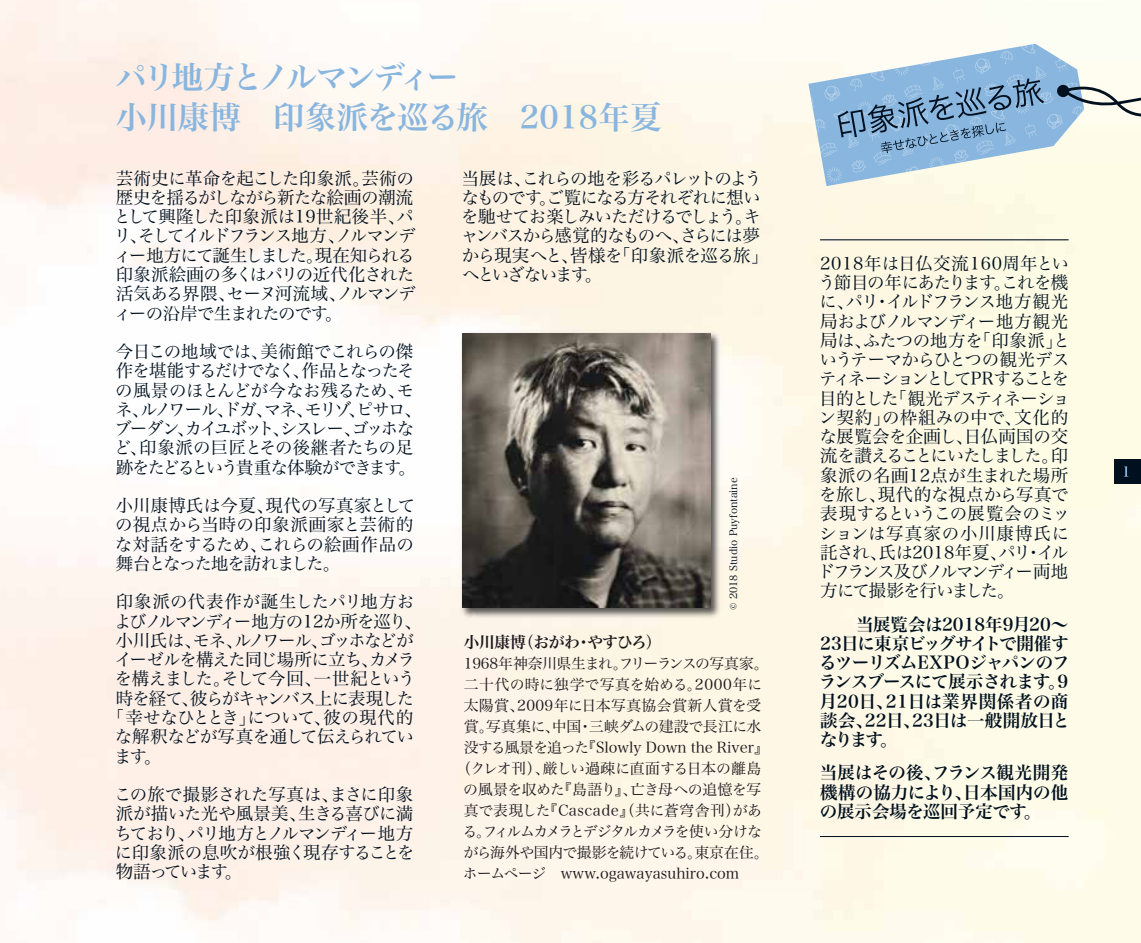
<style>
.page{position:relative;width:1141px;height:943px;background:#fff}
.page>*{position:absolute;margin:0;border:0;box-sizing:border-box;transform-origin:0 0}
.t1{font:31.5px/40.2px "Hira Min Pro W6";letter-spacing:-.04em;color:#89b6de}
.t2{font:17.5px/19.2px "Hira Min Pro W3";letter-spacing:-.065em;color:#00101f}
.t3{font:17.5px/19.2px "Hira Min Pro W6";letter-spacing:-.005em;color:#00101f;text-align:justify}
.t4{font:17.5px "Hira Min Pro W3";letter-spacing:-.03em;color:#00101f}
.t5{font:17.5px "Hira Min Pro W3";letter-spacing:-.035em;color:#00101f}
.t6{font:17.5px "Hira Min Pro W3";letter-spacing:.02em;color:#00101f}
.t7{font:15.75px "Hira Min Pro W6";letter-spacing:-.03em;color:#1a171c}
.t8{font:14.88px "Hira Min Pro W3";letter-spacing:-.01em;color:#1a171c}
.t9{font:14.88px "Hira Min Pro W3";letter-spacing:.03em;color:#1a171c}
.t10{font:14.88px "Hira Min Pro W3";letter-spacing:-.035em;color:#1a171c}
.t11{font:14.88px "Hira Min Pro W3";letter-spacing:-.125em;color:#1a171c}
.t12{font:14.88px "Hira Min Pro W3";letter-spacing:.01em;color:#1a171c}
.t13{font:14.88px "Hira Min Pro W3";letter-spacing:.025em;color:#1a171c}
.t14{font:14.88px "Hira Min Pro W3";letter-spacing:-.03em;color:#1a171c}
.t15{font:14.88px "Hira Min Pro W3";letter-spacing:-.04em;color:#1a171c}
.t16{font:10.5px "Hira Min Pro W3";color:#00101f}
</style>
<div class="page">
<img style="left:0;top:0;width:1141px;height:943px">
<hr style="left:820px;top:239px;width:248px;height:1px;background:#00101f">
<hr style="left:820px;top:836px;width:248px;height:1px;background:#00101f">
<svg style="left:808px;top:44px;width:333px;height:142px"></svg>
<div style="left:1114px;top:459px;width:27px;height:25px;background:#00101f"></div>
<svg style="left:1124px;top:466px;width:4px;height:10px"></svg>
<img style="left:458px;top:328px;width:265px;height:292px">
<img style="left:462px;top:333px;width:248px;height:274px">
<p class="t1" style="left:115px;top:55px;width:548px">パリ地方とノルマンディー<br>小川康博　印象派を巡る旅　2018年夏</p>
<p class="t2" style="left:114px;top:167px;width:304px">芸術史に革命を起こした印象派。芸術の歴史を揺るがしながら新たな絵画の潮流として興隆した印象派は19世紀後半、パリ、そしてイルドフランス地方、ノルマンディー地方にて誕生しました。現在知られる印象派絵画の多くはパリの近代化された活気ある界隈、セーヌ河流域、ノルマンディーの沿岸で生まれたのです。</p>
<p class="t2" style="left:114px;top:340px;width:310px">今日この地域では、美術館でこれらの傑作を堪能するだけでなく、作品となったその風景のほとんどが今なお残るため、モネ、ルノワール、ドガ、マネ、モリゾ、ピサロ、ブーダン、カイユボット、シスレー、ゴッホなど、印象派の巨匠とその後継者たちの足跡をたどるという貴重な体験ができます。</p>
<p class="t2" style="left:115px;top:494px;width:302px;text-align:justify">小川康博氏は今夏、現代の写真家としての視点から当時の印象派画家と芸術的な対話をするため、これらの絵画作品の舞台となった地を訪れました。</p>
<p class="t6" style="left:116px;top:587px;width:300px">印象派の代表作が誕生したパリ地方お</p>
<p class="t2" style="left:114px;top:610px;width:310px">よびノルマンディー地方の12か所を巡り、</p>
<p class="t2" style="left:116px;top:629px;width:299px">小川氏は、モネ、ルノワール、ゴッホなどが</p>
<p class="t2" style="left:115px;top:648px;width:302px">イーゼルを構えた同じ場所に立ち、カメラ</p>
<p class="t2" style="left:115px;top:667px;width:302px">を構えました。そして今回、一世紀という</p>
<p class="t2" style="left:116px;top:687px;width:300px">時を経て、彼らがキャンバス上に表現した</p>
<p class="t4" style="left:107px;top:702px;width:308px">「幸せなひととき」について、彼の現代的</p>
<p class="t5" style="left:115px;top:721px;width:301px">な解釈などが写真を通して伝えられてい</p>
<p class="t2" style="left:114px;top:744px;width:49px">ます。</p>
<p class="t2" style="left:114px;top:783px;width:302px;text-align:justify">この旅で撮影された写真は、まさに印象派が描いた光や風景美、生きる喜びに満ちており、パリ地方とノルマンディー地方に印象派の息吹が根強く現存することを物語っています。</p>
<p class="t2" style="left:461px;top:167px;width:309px">当展は、これらの地を彩るパレットのようなものです。ご覧になる方それぞれに想いを馳せてお楽しみいただけるでしょう。キャンバスから感覚的なものへ、さらには夢から現実へと、皆様を「印象派を巡る旅」へといざないます。</p>
<p class="t16" style="left:725px;top:610px;width:134px;rotate:-90deg">© 2018 Studio Puyfontaine</p>
<p class="t7" style="left:464px;top:628px;width:199px">小川康博（おがわ・やすひろ）</p>
<p class="t10" style="left:464px;top:651px;width:307px">1968年神奈川県生まれ。フリーランスの写真家。</p>
<p class="t12" style="left:464px;top:672px;width:300px">二十代の時に独学で写真を始める。2000年に</p>
<p class="t13" style="left:464px;top:693px;width:299px">太陽賞、2009年に日本写真協会賞新人賞を受</p>
<p class="t8" style="left:464px;top:714px;width:299px">賞。写真集に、中国・三峡ダムの建設で長江に水</p>
<p class="t8" style="left:464px;top:735px;width:307px">没する風景を追った『Slowly Down the River』</p>
<p class="t8" style="left:456px;top:756px;width:307px">（クレオ刊）、厳しい過疎に直面する日本の離島</p>
<p class="t14" style="left:463px;top:777px;width:300px">の風景を収めた『島語り』、亡き母への追憶を写</p>
<p class="t9" style="left:464px;top:798px;width:300px">真で表現した『Cascade』（共に蒼穹舎刊）があ</p>
<p class="t11" style="left:462px;top:819px;width:301px">る。フィルムカメラとデジタルカメラを使い分けな</p>
<p class="t15" style="left:463px;top:840px;width:307px">がら海外や国内で撮影を続けている。東京在住。</p>
<p class="t8" style="left:463px;top:861px;width:278px">ホームページ　www.ogawayasuhiro.com</p>
<p class="t2" style="left:818px;top:252px;width:254px;text-align:justify">2018年は日仏交流160周年という節目の年にあたります。これを機に、パリ・イルドフランス地方観光局およびノルマンディー地方観光局は、ふたつの地方を「印象派」というテーマからひとつの観光デスティネーションとしてPRすることを目的とした「観光デスティネーション契約」の枠組みの中で、文化的な展覧会を企画し、日仏両国の交流を讃えることにいたしました。印象派の名画12点が生まれた場所を旅し、現代的な視点から写真で表現するというこの展覧会のミッションは写真家の小川康博氏に託され、氏は2018年夏、パリ・イルドフランス及びノルマンディー両地方にて撮影を行いました。</p>
<p class="t3" style="left:819px;top:613px;width:253px;text-indent:37px">当展覧会は2018年9月20～23日に東京ビッグサイトで開催するツーリズムEXPOジャパンのフランスブースにて展示されます。9月20日、21日は業界関係者の商談会、22日、23日は一般開放日となります。</p>
<p class="t3" style="left:820px;top:762px;width:250px">当展はその後、フランス観光開発機構の協力により、日本国内の他の展示会場を巡回予定です。</p>
</div>
